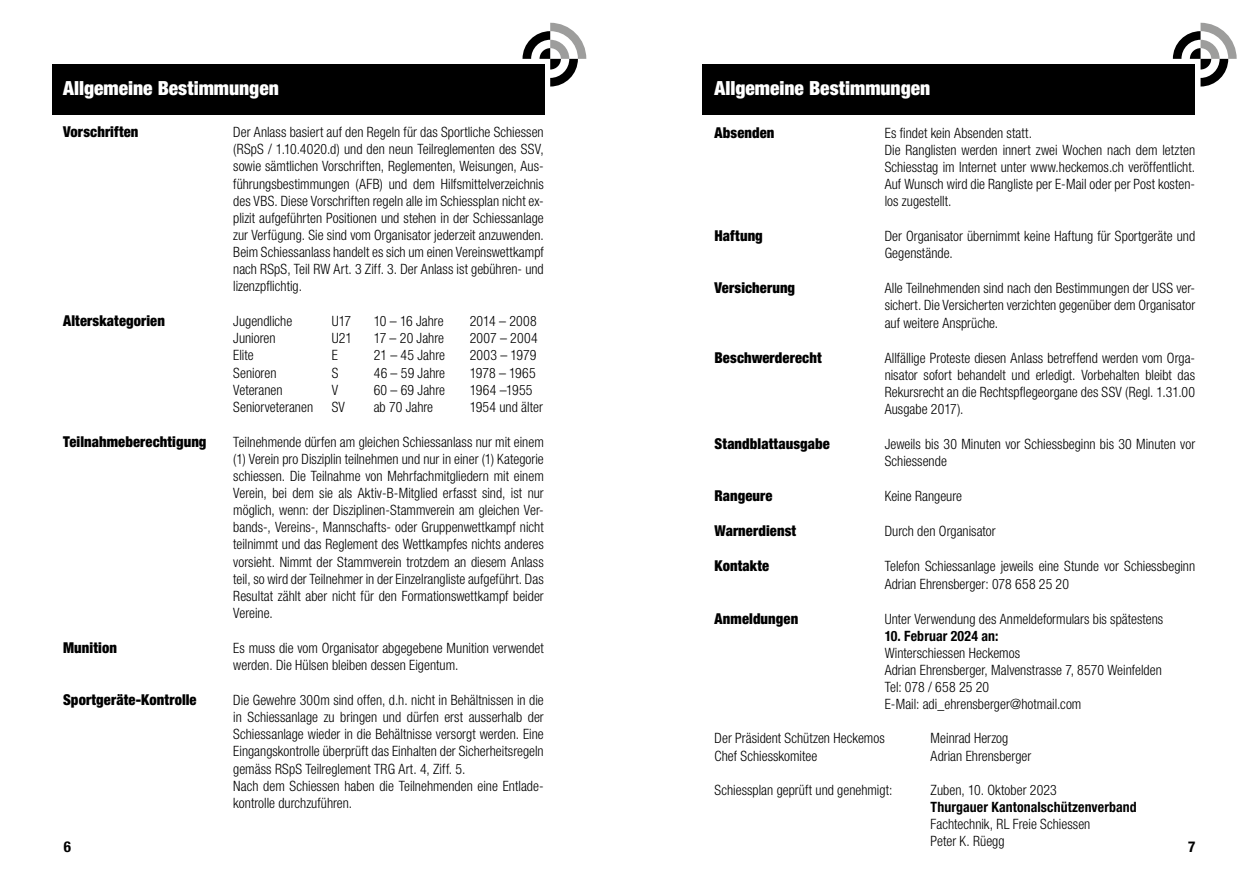
<style>
.page{position:relative;width:1259px;height:893px;background:#fff}
.page>*{position:absolute;margin:0;border:0;box-sizing:border-box;transform-origin:0 0}
.t1{font:900 condensed 19.5px "Helvetica Neue LT Std";color:#fff}
.t2{font:900 condensed 15px "Helvetica Neue LT Std";letter-spacing:.01em;color:#000}
.t3{font:700 condensed 15px "Helvetica Neue LT Std";color:#000}
.t4{font:300 condensed 14.25px/17.1px "Helvetica Neue LT Std";color:#000}
.t5{font:700 condensed 14.25px "Helvetica Neue LT Std";letter-spacing:.01em;color:#000}
.t6{font:300 condensed 14.25px "Helvetica Neue LT Std";letter-spacing:.02em;color:#000}
</style>
<div class="page">
<svg style="left:522px;top:23px;width:64px;height:64px"></svg>
<div style="left:52px;top:64px;width:493px;height:51px;background:#000"></div>
<svg style="left:1172px;top:23px;width:64px;height:64px"></svg>
<div style="left:702px;top:64px;width:493px;height:51px;background:#000"></div>
<h1 class="t1" style="left:63px;top:76px;width:217px">Allgemeine Bestimmungen</h1>
<h1 class="t1" style="left:714px;top:76px;width:217px">Allgemeine Bestimmungen</h1>
<p class="t2" style="left:63px;top:123px;width:77px">Vorschriften</p>
<p class="t4" style="left:233px;top:124px;width:312px;text-align:justify">Der Anlass basiert auf den Regeln für das Sportliche Schiessen (RSpS / 1.10.4020.d) und den neun Teilreglementen des SSV, sowie sämtlichen Vorschriften, Reglementen, Weisungen, Aus&shy;führungsbestimmungen (AFB) und dem Hilfsmittelverzeichnis des VBS. Diese Vorschriften regeln alle im Schiessplan nicht ex&shy;plizit aufgeführten Positionen und stehen in der Schiessanlage zur Verfügung. Sie sind vom Organisator jederzeit anzuwenden.<br>Beim Schiessanlass handelt es sich um einen Vereinswettkampf nach RSpS, Teil RW Art. 3 Ziff. 3. Der Anlass ist gebühren- und lizenzpflichtig.</p>
<p class="t2" style="left:63px;top:312px;width:103px">Alterskategorien</p>
<p class="t4" style="left:233px;top:313px;width:60px">Jugendliche</p>
<p class="t4" style="left:332px;top:313px;width:21px">U17</p>
<p class="t4" style="left:374px;top:313px;width:71px">10 – 16 Jahre</p>
<p class="t4" style="left:470px;top:313px;width:68px">2014 – 2008</p>
<p class="t4" style="left:233px;top:330px;width:44px">Junioren</p>
<p class="t4" style="left:332px;top:330px;width:22px">U21</p>
<p class="t4" style="left:374px;top:330px;width:72px">17 – 20 Jahre</p>
<p class="t6" style="left:470px;top:330px;width:69px">2007 – 2004</p>
<p class="t4" style="left:233px;top:347px;width:22px">Elite</p>
<p class="t4" style="left:332px;top:347px;width:8px">E</p>
<p class="t4" style="left:374px;top:347px;width:73px">21 – 45 Jahre</p>
<p class="t4" style="left:470px;top:347px;width:68px">2003 – 1979</p>
<p class="t4" style="left:233px;top:364px;width:45px">Senioren</p>
<p class="t4" style="left:332px;top:364px;width:8px">S</p>
<p class="t4" style="left:374px;top:364px;width:73px">46 – 59 Jahre</p>
<p class="t4" style="left:470px;top:364px;width:68px">1978 – 1965</p>
<p class="t4" style="left:233px;top:381px;width:51px">Veteranen</p>
<p class="t4" style="left:332px;top:381px;width:8px">V</p>
<p class="t4" style="left:374px;top:381px;width:73px">60 – 69 Jahre</p>
<p class="t4" style="left:470px;top:381px;width:64px">1964 –1955</p>
<p class="t4" style="left:233px;top:398px;width:81px">Seniorveteranen</p>
<p class="t4" style="left:332px;top:398px;width:15px">SV</p>
<p class="t4" style="left:374px;top:398px;width:61px">ab 70 Jahre</p>
<p class="t4" style="left:470px;top:398px;width:75px">1954 und älter</p>
<p class="t2" style="left:63px;top:432px;width:145px">Teilnahmeberechtigung</p>
<p class="t4" style="left:233px;top:433px;width:312px;text-align:justify">Teilnehmende dürfen am gleichen Schiessanlass nur mit einem (1) Verein pro Disziplin teilnehmen und nur in einer (1) Kategorie schiessen. Die Teilnahme von Mehrfachmitgliedern mit einem Verein, bei dem sie als Aktiv-B-Mitglied erfasst sind, ist nur möglich, wenn: der Disziplinen-Stammverein am gleichen Ver&shy;bands-, Vereins-, Mannschafts- oder Gruppenwettkampf nicht teilnimmt und das Reglement des Wettkampfes nichts anderes vorsieht. Nimmt der Stammverein trotzdem an diesem Anlass teil, so wird der Teilnehmer in der Einzelrangliste aufgeführt. Das Resultat zählt aber nicht für den Formationswettkampf beider Vereine.</p>
<p class="t2" style="left:63px;top:638px;width:55px">Munition</p>
<p class="t4" style="left:233px;top:639px;width:312px">Es muss die vom Organisator abgegebene Munition verwendet werden. Die Hülsen bleiben dessen Eigentum.</p>
<p class="t2" style="left:63px;top:691px;width:135px">Sportgeräte-Kontrolle</p>
<p class="t4" style="left:233px;top:691px;width:312px">Die Gewehre 300m sind offen, d.h. nicht in Behältnissen in die in Schiessanlage zu bringen und dürfen erst ausserhalb der Schiessanlage wieder in die Behältnisse versorgt werden. Eine Eingangskontrolle überprüft das Einhalten der Sicherheitsregeln gemäss RSpS Teilreglement TRG Art. 4, Ziff. 5.<br>Nach dem Schiessen haben die Teilnehmenden eine Entlade&shy;kontrolle durchzuführen.</p>
<p class="t2" style="left:714px;top:123px;width:61px">Absenden</p>
<p class="t4" style="left:884px;top:124px;width:312px">Es findet kein Absenden statt.<br>Die Ranglisten werden innert zwei Wochen nach dem letzten Schiesstag im Internet unter www.heckemos.ch veröffentlicht.<br>Auf Wunsch wird die Rangliste per E-Mail oder per Post kosten&shy;los zugestellt.</p>
<p class="t2" style="left:714px;top:227px;width:50px">Haftung</p>
<p class="t4" style="left:884px;top:227px;width:312px">Der Organisator übernimmt keine Haftung für Sportgeräte und<br>Gegenstände.</p>
<p class="t2" style="left:714px;top:279px;width:82px">Versicherung</p>
<p class="t4" style="left:884px;top:280px;width:312px;text-align:justify">Alle Teilnehmenden sind nach den Bestimmungen der USS ver&shy;sichert. Die Versicherten verzichten gegenüber dem Organisator auf weitere Ansprüche.</p>
<p class="t2" style="left:714px;top:348px;width:109px">Beschwerderecht</p>
<p class="t4" style="left:884px;top:349px;width:312px;text-align:justify">Allfällige Proteste diesen Anlass betreffend werden vom Orga&shy;nisator sofort behandelt und erledigt. Vorbehalten bleibt das Rekursrecht an die Rechtspflegeorgane des SSV (Regl. 1.31.00<br>Ausgabe 2017).</p>
<p class="t2" style="left:714px;top:434px;width:117px">Standblattausgabe</p>
<p class="t4" style="left:884px;top:435px;width:312px">Jeweils bis 30 Minuten vor Schiessbeginn bis 30 Minuten vor<br>Schiessende</p>
<p class="t2" style="left:714px;top:487px;width:59px">Rangeure</p>
<p class="t4" style="left:884px;top:488px;width:79px">Keine Rangeure</p>
<p class="t2" style="left:714px;top:522px;width:83px">Warnerdienst</p>
<p class="t4" style="left:884px;top:523px;width:112px">Durch den Organisator</p>
<p class="t2" style="left:714px;top:557px;width:56px">Kontakte</p>
<p class="t4" style="left:884px;top:558px;width:312px">Telefon Schiessanlage jeweils eine Stunde vor Schiessbeginn<br>Adrian Ehrensberger: 078 658 25 20</p>
<p class="t2" style="left:714px;top:609px;width:85px">Anmeldungen</p>
<p class="t4" style="left:884px;top:610px;width:280px">Unter Verwendung des Anmeldeformulars bis spätestens</p>
<p class="t5" style="left:884px;top:627px;width:115px">10. Februar 2024 an:</p>
<p class="t4" style="left:884px;top:644px;width:279px">Winterschiessen Heckemos<br>Adrian Ehrensberger, Malvenstrasse 7, 8570 Weinfelden Tel: 078 / 658 25 20<br>E-Mail: adi_ehrensberger@hotmail.com</p>
<p class="t4" style="left:714px;top:730px;width:172px">Der Präsident Schützen Heckemos</p>
<p class="t4" style="left:930px;top:730px;width:79px">Meinrad Herzog</p>
<p class="t4" style="left:714px;top:747px;width:104px">Chef Schiesskomitee</p>
<p class="t4" style="left:930px;top:747px;width:102px">Adrian Ehrensberger</p>
<p class="t4" style="left:714px;top:781px;width:179px">Schiessplan geprüft und genehmigt:</p>
<p class="t4" style="left:930px;top:781px;width:128px">Zuben, 10. Oktober 2023</p>
<p class="t5" style="left:930px;top:798px;width:208px">Thurgauer Kantonalschützenverband</p>
<p class="t4" style="left:930px;top:815px;width:161px">Fachtechnik, RL Freie Schiessen<br>Peter K. Rüegg</p>
<p class="t3" style="left:64px;top:837px;width:9px">6</p>
<p class="t3" style="left:1188px;top:837px;width:9px">7</p>
</div>
